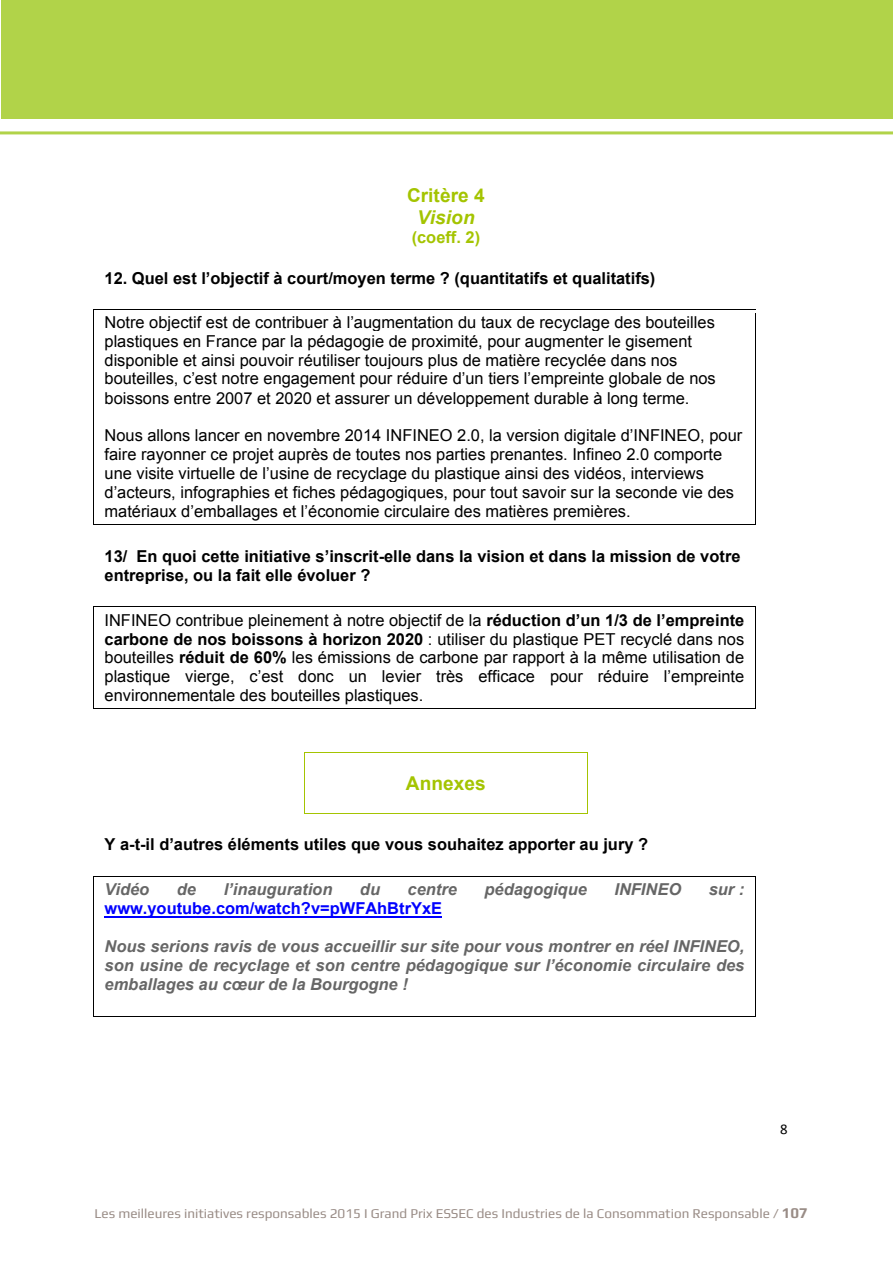
<style>
.page{position:relative;width:893px;height:1263px;background:#fff}
.page>*{position:absolute;margin:0;border:0;box-sizing:border-box;transform-origin:0 0}
.t1{font:700 19.05px "Arial";letter-spacing:.005em;color:#a4c401}
.t2{font:italic 700 19.05px "Arial";letter-spacing:.005em;color:#a4c401}
.t3{font:16.5px/18.9px "Arial";color:#000}
.t4{font:700 16.5px/19px "Arial";color:#000}
.t5{font:italic 700 16.5px/18.9px "Arial";color:#666;text-align:justify}
.t6{font:700 16.5px "Arial";color:#00f}
.t7{font:700 16.5px "Arial";color:#a4c401}
.t8{font:14.85px "Calibri";color:#000}
.t9{font:13.5px "Play";color:#998c86}
.s1{font-weight:700}
.s2{font-weight:700;font-size:15px}
</style>
<div class="page">
<div style="left:1px;top:0;width:892px;height:119px;background:#b1d349"></div>
<hr style="left:0;top:131px;width:893px;height:3px;background:#b1d349">
<hr style="left:94px;top:309px;width:662px;height:1px;background:#000">
<hr style="left:94px;top:313px;width:1px;height:211px;background:#000">
<hr style="left:94px;top:524px;width:662px;height:1px;background:#000">
<hr style="left:756px;top:313px;width:1px;height:211px;background:#000">
<hr style="left:94px;top:606px;width:661px;height:1px;background:#000">
<hr style="left:93px;top:610px;width:1px;height:98px;background:#000">
<hr style="left:94px;top:708px;width:661px;height:1px;background:#000">
<hr style="left:755px;top:610px;width:1px;height:98px;background:#000">
<hr style="left:304px;top:752px;width:284px;height:1px;background:#a4c401">
<hr style="left:304px;top:753px;width:1px;height:60px;background:#a4c401">
<hr style="left:304px;top:813px;width:284px;height:1px;background:#a4c401">
<hr style="left:588px;top:753px;width:1px;height:60px;background:#a4c401">
<hr style="left:105px;top:916px;width:337px;height:1px;background:#00f">
<hr style="left:94px;top:876px;width:661px;height:1px;background:#000">
<hr style="left:93px;top:880px;width:1px;height:136px;background:#000">
<hr style="left:94px;top:1016px;width:661px;height:1px;background:#000">
<hr style="left:755px;top:880px;width:1px;height:136px;background:#000">
<p class="t1" style="left:407px;top:183px;width:79px">Critère 4</p>
<p class="t2" style="left:417px;top:205px;width:59px">Vision</p>
<p class="t7" style="left:412px;top:226px;width:70px">(coeff. 2)</p>
<p class="t4" style="left:105px;top:269px;width:552px">12. Quel est l’objectif à court/moyen terme ? (quantitatifs et qualitatifs)</p>
<p class="t3" style="left:105px;top:313px;width:613px">Notre objectif est de contribuer à l’augmentation du taux de recyclage des bouteilles plastiques en France par la pédagogie de proximité, pour augmenter le gisement disponible et ainsi pouvoir réutiliser toujours plus de matière recyclée dans nos bouteilles, c’est notre engagement pour réduire d’un tiers l’empreinte globale de nos boissons entre 2007 et 2020 et assurer un développement durable à long terme.</p>
<p class="t3" style="left:105px;top:426px;width:639px">Nous allons lancer en novembre 2014 INFINEO 2.0, la version digitale d’INFINEO, pour faire rayonner ce projet auprès de toutes nos parties prenantes. Infineo 2.0 comporte une visite virtuelle de l’usine de recyclage du plastique ainsi des vidéos, interviews d’acteurs, infographies et fiches pédagogiques, pour tout savoir sur la seconde vie des matériaux d’emballages et l’économie circulaire des matières premières.</p>
<p class="t4" style="left:105px;top:547px;width:637px">13/ En quoi cette initiative s’inscrit-elle dans la vision et dans la mission de votre entreprise, ou la fait elle évoluer ?</p>
<p class="t3" style="left:105px;top:610px;width:641px;text-align:justify">INFINEO contribue pleinement à notre objectif de la <span class="s1">réduction d’un 1/3 de l’empreinte carbone de nos boissons à horizon 2020</span> : utiliser du plastique PET recyclé dans nos bouteilles <span class="s1">réduit de 60%</span> les émissions de carbone par rapport à la même utilisation de plastique vierge, c’est donc un levier très efficace pour réduire l’empreinte environnementale des bouteilles plastiques.</p>
<p class="t1" style="left:406px;top:770px;width:81px">Annexes</p>
<p class="t4" style="left:105px;top:836px;width:545px">Y a-t-il d’autres éléments utiles que vous souhaitez apporter au jury ?</p>
<p class="t5" style="left:105px;top:881px;width:46px">Vidéo</p>
<p class="t5" style="left:177px;top:881px;width:21px">de</p>
<p class="t5" style="left:224px;top:881px;width:110px">l’inauguration</p>
<p class="t5" style="left:360px;top:881px;width:22px">du</p>
<p class="t5" style="left:408px;top:881px;width:51px">centre</p>
<p class="t5" style="left:485px;top:881px;width:104px">pédagogique</p>
<p class="t5" style="left:614px;top:881px;width:68px">INFINEO</p>
<p class="t5" style="left:709px;top:881px;width:37px">sur :</p>
<p class="t6" style="left:105px;top:897px;width:339px">www.youtube.com/watch?v=pWFAhBtrYxE</p>
<p class="t5" style="left:105px;top:937px;width:641px">Nous serions ravis de vous accueillir sur site pour vous montrer en réel INFINEO, son usine de recyclage et son centre pédagogique sur l’économie circulaire des emballages au cœur de la Bourgogne !</p>
<p class="t8" style="left:780px;top:1119px;width:9px">8</p>
<p class="t9" style="left:95px;top:1205px;width:715px">Les meilleures initiatives responsables 2015 I Grand Prix ESSEC des Industries de la Consommation Responsable / <span class="s2">107</span></p>
</div>
